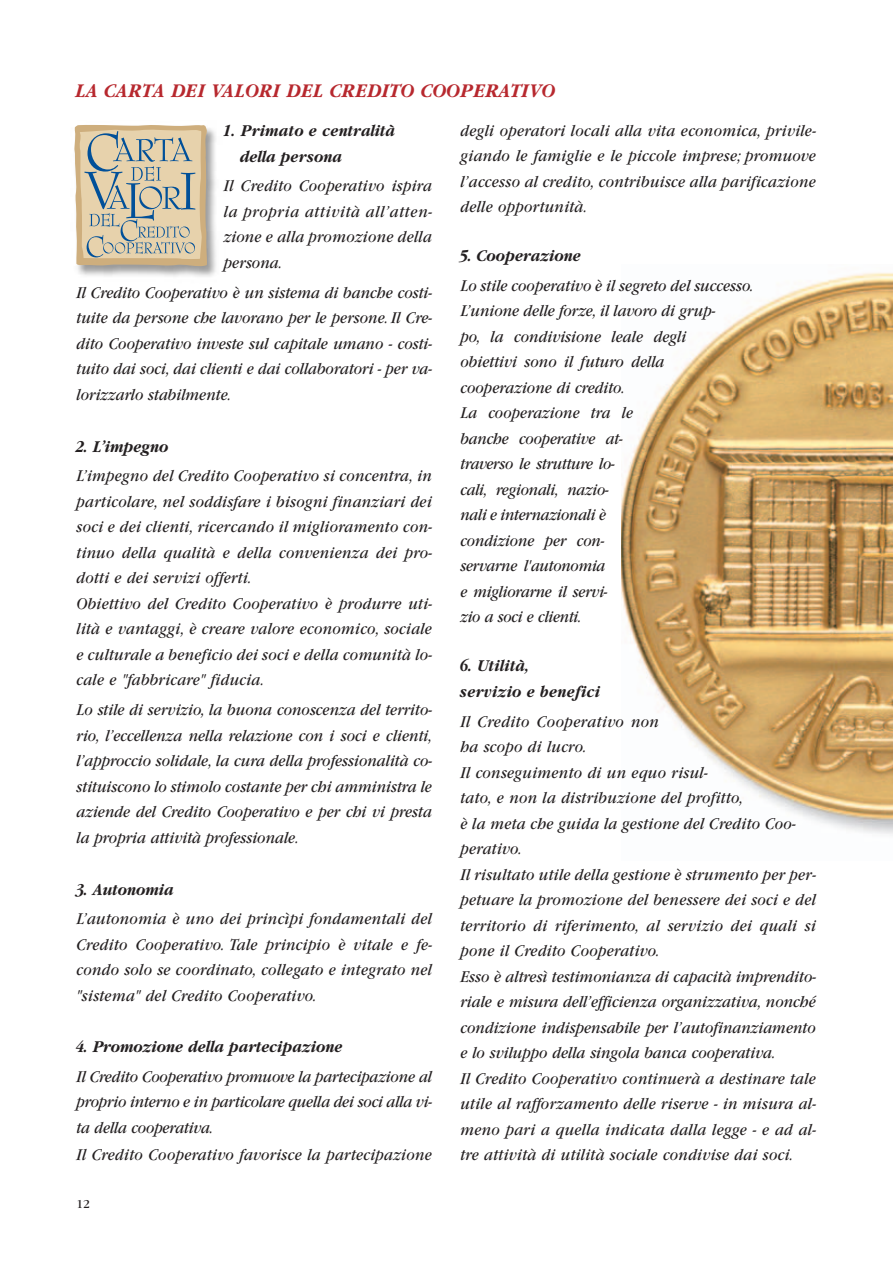
<style>
.page{position:relative;width:893px;height:1263px;background:#fff}
.page>*{position:absolute;margin:0;border:0;box-sizing:border-box;transform-origin:0 0}
.t1{font:italic 700 20.25px "Garamond";letter-spacing:.02em;color:#b7282e;scale:.9 1}
.t2{font:italic 17.25px/25.5px "Garamond";letter-spacing:.015em;color:#231f20;text-align:justify;scale:.9 1}
.t3{font:italic 17.25px/25.5px "Garamond";letter-spacing:-.005em;color:#231f20;scale:.9 1}
.t4{font:italic 700 17.25px/25.5px "Garamond";color:#231f20;scale:.9 1}
.t5{font:12.75px "Garamond";color:#231f20}
</style>
<div class="page">
<img style="left:622px;top:272px;width:271px;height:562px">
<img style="left:77px;top:128px;width:139px;height:149px">
<svg style="left:74px;top:125px;width:133px;height:141px;background:#c7bda3"></svg>
<p class="t1" style="left:77px;top:84px;width:534px">LA CARTA DEI VALORI DEL CREDITO COOPERATIVO</p>
<p class="t4" style="left:241px;top:120px;width:174px;text-indent:-17px">1. Primato e centralità della persona</p>
<p class="t2" style="left:224px;top:175px;width:233px">Il Credito Cooperativo ispira la propria attività all’atten&shy;zione e alla promozione della persona.</p>
<p class="t2" style="left:77px;top:281px;width:397px">Il Credito Cooperativo è un sistema di banche costi&shy;tuite da persone che lavorano per le persone. Il Cre&shy;dito Cooperativo investe sul capitale umano - costi&shy;tuito dai soci, dai clienti e dai collaboratori - per va&shy;lorizzarlo stabilmente.</p>
<p class="t4" style="left:77px;top:435px;width:105px">2. L’impegno</p>
<p class="t2" style="left:77px;top:465px;width:397px;text-align:left">L’impegno del Credito Cooperativo si concentra, in particolare, nel soddisfare i bisogni finanziari dei soci e dei clienti, ricercando il miglioramento con&shy;tinuo della qualità e della convenienza dei pro&shy;dotti e dei servizi offerti.<br>Obiettivo del Credito Cooperativo è produrre uti&shy;lità e vantaggi, è creare valore economico, sociale e culturale a beneficio dei soci e della comunità lo&shy;cale e "fabbricare" fiducia.</p>
<p class="t2" style="left:77px;top:699px;width:397px">Lo stile di servizio, la buona conoscenza del territo&shy;rio, l’eccellenza nella relazione con i soci e clienti, l’approccio solidale, la cura della professionalità co&shy;stituiscono lo stimolo costante per chi amministra le aziende del Credito Cooperativo e per chi vi presta la propria attività professionale.</p>
<p class="t4" style="left:77px;top:878px;width:111px">3. Autonomia</p>
<p class="t2" style="left:77px;top:908px;width:397px">L’autonomia è uno dei princìpi fondamentali del Credito Cooperativo. Tale principio è vitale e fe&shy;condo solo se coordinato, collegato e integrato nel "sistema" del Credito Cooperativo.</p>
<p class="t4" style="left:77px;top:1035px;width:298px">4. Promozione della partecipazione</p>
<p class="t2" style="left:77px;top:1065px;width:397px">Il Credito Cooperativo promuove la partecipazione al proprio interno e in particolare quella dei soci alla vi&shy;ta della cooperativa.</p>
<p class="t2" style="left:77px;top:1144px;width:396px">Il Credito Cooperativo favorisce la partecipazione</p>
<p class="t5" style="left:77px;top:1199px;width:15px">12</p>
<p class="t2" style="left:460px;top:119px;width:397px">degli operatori locali alla vita economica, privile&shy;giando le famiglie e le piccole imprese; promuove l’accesso al credito, contribuisce alla parificazione delle opportunità.</p>
<p class="t4" style="left:460px;top:245px;width:137px">5. Cooperazione</p>
<p class="t3" style="left:460px;top:274px;width:327px">Lo stile cooperativo è il segreto del successo.<br>L’unione delle forze, il lavoro di grup-<br>po, la condivisione leale degli<br>obiettivi sono il futuro della cooperazione di credito.<br>La cooperazione tra le<br>banche cooperative at-<br>traverso le strutture lo-<br>cali, regionali, nazio-<br>nali e internazionali è<br>condizione per con-<br>servarne l'autonomia<br>e migliorarne il servi-<br>zio a soci e clienti.</p>
<p class="t4" style="left:460px;top:655px;width:158px">6. Utilità,<br>servizio e benefici</p>
<p class="t2" style="left:460px;top:710px;width:397px;text-align:left">Il Credito Cooperativo non<br>ha scopo di lucro.<br>Il conseguimento di un equo risul-<br>tato, e non la distribuzione del profitto,<br>è la meta che guida la gestione del Credito Coo&shy;perativo.<br>Il risultato utile della gestione è strumento per per&shy;petuare la promozione del benessere dei soci e del territorio di riferimento, al servizio dei quali si pone il Credito Cooperativo.<br>Esso è altresì testimonianza di capacità imprendito&shy;riale e misura dell’efficienza organizzativa, nonché condizione indispensabile per l’autofinanziamento e lo sviluppo della singola banca cooperativa.<br>Il Credito Cooperativo continuerà a destinare tale utile al rafforzamento delle riserve - in misura al&shy;meno pari a quella indicata dalla legge - e ad al&shy;tre attività di utilità sociale condivise dai soci.</p>
</div>
